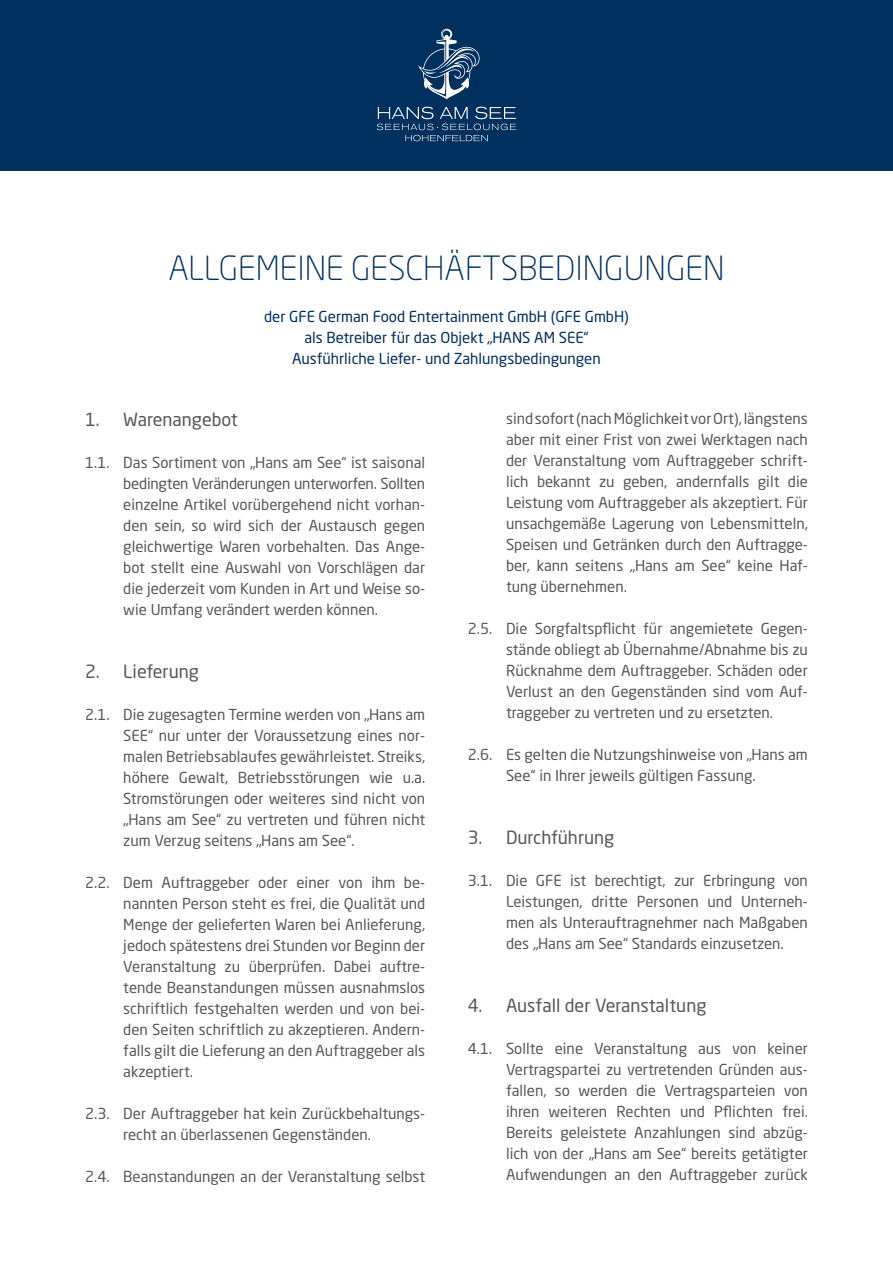
<style>
.page{position:relative;width:893px;height:1263px;background:#fff}
.page>*{position:absolute;margin:0;border:0;box-sizing:border-box;transform-origin:0 0}
.t1{font:300 33px "Neo Sans Std";color:#00305e}
.t2{font:18px "Neo Sans Std";color:#58585a}
.t3{font:15px/21px "Neo Sans Std";color:#58585a;text-align:justify}
.t4{font:15px/21px "Neo Sans Std";color:#00305e;text-align:center}
</style>
<div class="page">
<div style="left:0;top:0;width:893px;height:170px;background:#00305e"></div>
<svg style="left:377px;top:107px;width:139px;height:34px"></svg>
<svg style="left:418px;top:29px;width:62px;height:70px"></svg>
<h1 class="t1" style="left:168px;top:249px;width:558px">ALLGEMEINE GESCHÄFTSBEDINGUNGEN</h1>
<p class="t4" style="left:264px;top:306px;width:366px">der GFE German Food Entertainment GmbH (GFE GmbH) als Betreiber für das Objekt „HANS AM SEE“<br>Ausführliche Liefer- und Zahlungsbedingungen</p>
<p class="t2" style="left:85px;top:409px;width:154px">1. Warenangebot</p>
<p class="t3" style="left:123px;top:452px;width:303px;text-indent:-38px">1.1. Das Sortiment von „Hans am See“ ist saisonal bedingten Veränderungen unterworfen. Sollten einzelne Artikel vorübergehend nicht vorhan&shy;den sein, so wird sich der Austausch gegen gleichwertige Waren vorbehalten. Das Ange&shy;bot stellt eine Auswahl von Vorschlägen dar die jederzeit vom Kunden in Art und Weise so&shy;wie Umfang verändert werden können.</p>
<p class="t2" style="left:85px;top:661px;width:115px">2. Lieferung</p>
<p class="t3" style="left:123px;top:704px;width:303px;text-indent:-38px">2.1. Die zugesagten Termine werden von „Hans am SEE“ nur unter der Voraussetzung eines nor&shy;malen Betriebsablaufes gewährleistet. Streiks, höhere Gewalt, Betriebsstörungen wie u.a.<br>Stromstörungen oder weiteres sind nicht von „Hans am See“ zu vertreten und führen nicht zum Verzug seitens „Hans am See“.</p>
<p class="t3" style="left:123px;top:872px;width:303px;text-indent:-38px">2.2. Dem Auftraggeber oder einer von ihm be&shy;nannten Person steht es frei, die Qualität und Menge der gelieferten Waren bei Anlieferung, jedoch spätestens drei Stunden vor Beginn der Veranstaltung zu überprüfen. Dabei auftre&shy;tende Beanstandungen müssen ausnahmslos schriftlich festgehalten werden und von bei&shy;den Seiten schriftlich zu akzeptieren. Andern&shy;falls gilt die Lieferung an den Auftraggeber als akzeptiert.</p>
<p class="t3" style="left:123px;top:1103px;width:303px;text-indent:-38px">2.3. Der Auftraggeber hat kein Zurückbehaltungs&shy;recht an überlassenen Gegenständen.</p>
<p class="t3" style="left:85px;top:1166px;width:342px">2.4. Beanstandungen an der Veranstaltung selbst</p>
<p class="t3" style="left:506px;top:408px;width:303px">sind sofort (nach Möglichkeit vor Ort), längstens aber mit einer Frist von zwei Werktagen nach der Veranstaltung vom Auftraggeber schrift&shy;lich bekannt zu geben, andernfalls gilt die Leistung vom Auftraggeber als akzeptiert. Für unsachgemäße Lagerung von Lebensmitteln, Speisen und Getränken durch den Auftragge&shy;ber, kann seitens „Hans am See“ keine Haf&shy;tung übernehmen.</p>
<p class="t3" style="left:506px;top:618px;width:303px;text-indent:-38px">2.5. Die Sorgfaltspflicht für angemietete Gegen&shy;stände obliegt ab Übernahme/Abnahme bis zu Rücknahme dem Auftraggeber. Schäden oder Verlust an den Gegenständen sind vom Auf&shy;traggeber zu vertreten und zu ersetzten.</p>
<p class="t3" style="left:506px;top:744px;width:303px;text-indent:-38px">2.6. Es gelten die Nutzungshinweise von „Hans am<br>See“ in Ihrer jeweils gültigen Fassung.</p>
<p class="t2" style="left:468px;top:826px;width:148px">3. Durchführung</p>
<p class="t3" style="left:506px;top:870px;width:303px;text-indent:-38px">3.1. Die GFE ist berechtigt, zur Erbringung von Leistungen, dritte Personen und Unterneh&shy;men als Unterauftragnehmer nach Maßgaben des „Hans am See“ Standards einzusetzen.</p>
<p class="t2" style="left:468px;top:994px;width:240px">4. Ausfall der Veranstaltung</p>
<p class="t3" style="left:506px;top:1038px;width:303px;text-indent:-38px">4.1. Sollte eine Veranstaltung aus von keiner Vertragspartei zu vertretenden Gründen aus&shy;fallen, so werden die Vertragsparteien von ihren weiteren Rechten und Pflichten frei.<br>Bereits geleistete Anzahlungen sind abzüg&shy;lich von der „Hans am See“ bereits getätigter Aufwendungen an den Auftraggeber zurück</p>
</div>
